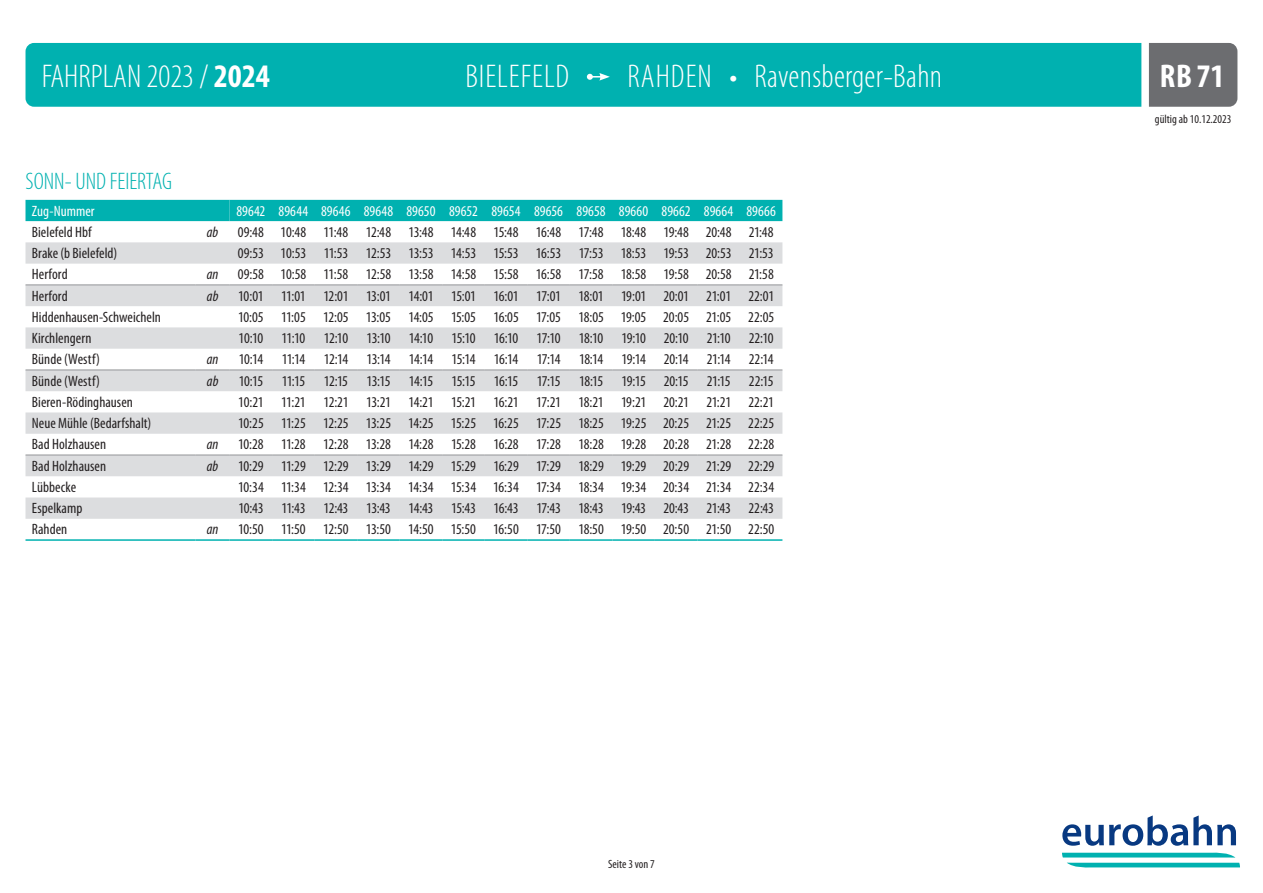
<style>
.page{position:relative;width:1263px;height:893px;background:#fff}
.page>*{position:absolute;margin:0;border:0;box-sizing:border-box;transform-origin:0 0}
.t1{font:300 condensed 33px "Myriad Pro";letter-spacing:.01em;color:#fff}
.t2{font:300 condensed 33px "Myriad Pro";letter-spacing:.03em;color:#fff}
.t3{font:700 condensed 33px "Myriad Pro";color:#fff}
.t4{font:300 condensed 24px "Myriad Pro";color:#00b1b0}
.t5{font:condensed 15px "Myriad Pro";letter-spacing:-.005em;color:#231f20}
.t6{font:condensed 15px "Myriad Pro";letter-spacing:.005em;color:#fff}
.t7{font:condensed 15px "Myriad Pro";letter-spacing:.015em;color:#231f20}
.t8{font:condensed 15px "Myriad Pro";letter-spacing:-.025em;color:#231f20}
.t9{font:condensed 15px "Myriad Pro";letter-spacing:-.03em;color:#231f20}
.t10{font:condensed 15px "Myriad Pro";letter-spacing:-.035em;color:#231f20}
.t11{font:italic condensed 15px "Myriad Pro";letter-spacing:.005em;color:#231f20}
.t12{font:condensed 12px "Myriad Pro";color:#231f20}
.s1{font-weight:700}
</style>
<div class="page">
<div style="left:26px;top:43px;width:1115px;height:64px;background:#00b1b0"></div>
<div style="left:1149px;top:43px;width:88px;height:64px;background:#6c6d70"></div>
<svg style="left:587px;top:73px;width:23px;height:8px"></svg>
<svg style="left:1062px;top:815px;width:174px;height:31px"></svg>
<svg style="left:1062px;top:852px;width:178px;height:15px"></svg>
<div style="left:26px;top:200px;width:756px;height:21px;background:#00b1b0"></div>
<svg style="left:26px;top:242px;width:756px;height:277px;fill:#dcdddf"></svg>
<hr style="left:26px;top:539px;width:170px;height:2px;background:#00b1b0">
<hr style="left:196px;top:539px;width:34px;height:2px;background:#00b1b0">
<hr style="left:230px;top:539px;width:42px;height:2px;background:#00b1b0">
<hr style="left:272px;top:539px;width:43px;height:2px;background:#00b1b0">
<hr style="left:315px;top:539px;width:42px;height:2px;background:#00b1b0">
<hr style="left:357px;top:539px;width:43px;height:2px;background:#00b1b0">
<hr style="left:400px;top:539px;width:42px;height:2px;background:#00b1b0">
<hr style="left:442px;top:539px;width:43px;height:2px;background:#00b1b0">
<hr style="left:485px;top:539px;width:42px;height:2px;background:#00b1b0">
<hr style="left:527px;top:539px;width:43px;height:2px;background:#00b1b0">
<hr style="left:570px;top:539px;width:42px;height:2px;background:#00b1b0">
<hr style="left:612px;top:539px;width:43px;height:2px;background:#00b1b0">
<hr style="left:655px;top:539px;width:42px;height:2px;background:#00b1b0">
<hr style="left:697px;top:539px;width:43px;height:2px;background:#00b1b0">
<hr style="left:740px;top:539px;width:42px;height:2px;background:#00b1b0">
<hr style="left:26px;top:455px;width:170px;height:1px;background:#939598">
<hr style="left:196px;top:455px;width:34px;height:1px;background:#939598">
<hr style="left:230px;top:455px;width:42px;height:1px;background:#939598">
<hr style="left:272px;top:455px;width:43px;height:1px;background:#939598">
<hr style="left:315px;top:455px;width:42px;height:1px;background:#939598">
<hr style="left:357px;top:455px;width:43px;height:1px;background:#939598">
<hr style="left:400px;top:455px;width:42px;height:1px;background:#939598">
<hr style="left:442px;top:455px;width:43px;height:1px;background:#939598">
<hr style="left:485px;top:455px;width:42px;height:1px;background:#939598">
<hr style="left:527px;top:455px;width:43px;height:1px;background:#939598">
<hr style="left:570px;top:455px;width:42px;height:1px;background:#939598">
<hr style="left:612px;top:455px;width:43px;height:1px;background:#939598">
<hr style="left:655px;top:455px;width:42px;height:1px;background:#939598">
<hr style="left:697px;top:455px;width:43px;height:1px;background:#939598">
<hr style="left:740px;top:455px;width:42px;height:1px;background:#939598">
<hr style="left:26px;top:285px;width:170px;height:1px;background:#939598">
<hr style="left:196px;top:285px;width:34px;height:1px;background:#939598">
<hr style="left:230px;top:285px;width:42px;height:1px;background:#939598">
<hr style="left:272px;top:285px;width:43px;height:1px;background:#939598">
<hr style="left:315px;top:285px;width:42px;height:1px;background:#939598">
<hr style="left:357px;top:285px;width:43px;height:1px;background:#939598">
<hr style="left:400px;top:285px;width:42px;height:1px;background:#939598">
<hr style="left:442px;top:285px;width:43px;height:1px;background:#939598">
<hr style="left:485px;top:285px;width:42px;height:1px;background:#939598">
<hr style="left:527px;top:285px;width:43px;height:1px;background:#939598">
<hr style="left:570px;top:285px;width:42px;height:1px;background:#939598">
<hr style="left:612px;top:285px;width:43px;height:1px;background:#939598">
<hr style="left:655px;top:285px;width:42px;height:1px;background:#939598">
<hr style="left:697px;top:285px;width:43px;height:1px;background:#939598">
<hr style="left:740px;top:285px;width:42px;height:1px;background:#939598">
<hr style="left:26px;top:370px;width:170px;height:1px;background:#939598">
<hr style="left:196px;top:370px;width:34px;height:1px;background:#939598">
<hr style="left:230px;top:370px;width:42px;height:1px;background:#939598">
<hr style="left:272px;top:370px;width:43px;height:1px;background:#939598">
<hr style="left:315px;top:370px;width:42px;height:1px;background:#939598">
<hr style="left:357px;top:370px;width:43px;height:1px;background:#939598">
<hr style="left:400px;top:370px;width:42px;height:1px;background:#939598">
<hr style="left:442px;top:370px;width:43px;height:1px;background:#939598">
<hr style="left:485px;top:370px;width:42px;height:1px;background:#939598">
<hr style="left:527px;top:370px;width:43px;height:1px;background:#939598">
<hr style="left:570px;top:370px;width:42px;height:1px;background:#939598">
<hr style="left:612px;top:370px;width:43px;height:1px;background:#939598">
<hr style="left:655px;top:370px;width:42px;height:1px;background:#939598">
<hr style="left:697px;top:370px;width:43px;height:1px;background:#939598">
<hr style="left:740px;top:370px;width:42px;height:1px;background:#939598">
<h1 class="t1" style="left:42px;top:59px;width:230px">FAHRPLAN 2023 / <span class="s1">2024</span></h1>
<h1 class="t2" style="left:466px;top:59px;width:105px">BIELEFELD</h1>
<h1 class="t1" style="left:627px;top:59px;width:316px">RAHDEN • Ravensberger-Bahn</h1>
<h2 class="t4" style="left:26px;top:168px;width:148px">SONN- UND FEIERTAG</h2>
<p class="t6" style="left:32px;top:202px;width:64px">Zug-Nummer</p>
<p class="t6" style="left:236px;top:202px;width:541px">89642 89644 89646 89648 89650 89652 89654 89656 89658 89660 89662 89664 89666</p>
<p class="t5" style="left:32px;top:224px;width:61px">Bielefeld Hbf</p>
<p class="t11" style="left:207px;top:223px;width:13px">ab</p>
<p class="t7" style="left:238px;top:224px;width:537px">09:48 10:48 11:48 12:48 13:48 14:48 15:48 16:48 17:48 18:48 19:48 20:48 21:48</p>
<p class="t5" style="left:32px;top:245px;width:87px">Brake (b Bielefeld)</p>
<p class="t5" style="left:238px;top:245px;width:537px">09:53 10:53 11:53 12:53 13:53 14:53 15:53 16:53 17:53 18:53 19:53 20:53 21:53</p>
<p class="t5" style="left:32px;top:266px;width:37px">Herford</p>
<p class="t11" style="left:207px;top:265px;width:13px">an</p>
<p class="t5" style="left:238px;top:266px;width:537px">09:58 10:58 11:58 12:58 13:58 14:58 15:58 16:58 17:58 18:58 19:58 20:58 21:58</p>
<p class="t5" style="left:32px;top:288px;width:37px">Herford</p>
<p class="t11" style="left:207px;top:287px;width:13px">ab</p>
<p class="t5" style="left:238px;top:288px;width:537px">10:01 11:01 12:01 13:01 14:01 15:01 16:01 17:01 18:01 19:01 20:01 21:01 22:01</p>
<p class="t5" style="left:32px;top:309px;width:131px">Hiddenhausen-Schweicheln</p>
<p class="t5" style="left:238px;top:309px;width:538px">10:05 11:05 12:05 13:05 14:05 15:05 16:05 17:05 18:05 19:05 20:05 21:05 22:05</p>
<p class="t5" style="left:32px;top:330px;width:61px">Kirchlengern</p>
<p class="t8" style="left:239px;top:330px;width:537px">10:10 11:10 12:10 13:10 14:10 15:10 16:10 17:10 18:10 19:10 20:10 21:10 22:10</p>
<p class="t5" style="left:32px;top:351px;width:70px">Bünde (Westf)</p>
<p class="t11" style="left:207px;top:350px;width:13px">an</p>
<p class="t9" style="left:239px;top:351px;width:536px">10:14 11:14 12:14 13:14 14:14 15:14 16:14 17:14 18:14 19:14 20:14 21:14 22:14</p>
<p class="t5" style="left:32px;top:373px;width:70px">Bünde (Westf)</p>
<p class="t11" style="left:207px;top:372px;width:13px">ab</p>
<p class="t10" style="left:239px;top:373px;width:536px">10:15 11:15 12:15 13:15 14:15 15:15 16:15 17:15 18:15 19:15 20:15 21:15 22:15</p>
<p class="t5" style="left:32px;top:394px;width:102px">Bieren-Rödinghausen</p>
<p class="t5" style="left:238px;top:394px;width:537px">10:21 11:21 12:21 13:21 14:21 15:21 16:21 17:21 18:21 19:21 20:21 21:21 22:21</p>
<p class="t5" style="left:32px;top:415px;width:121px">Neue Mühle (Bedarfshalt)</p>
<p class="t5" style="left:238px;top:415px;width:538px">10:25 11:25 12:25 13:25 14:25 15:25 16:25 17:25 18:25 19:25 20:25 21:25 22:25</p>
<p class="t5" style="left:32px;top:436px;width:76px">Bad Holzhausen</p>
<p class="t11" style="left:207px;top:435px;width:13px">an</p>
<p class="t5" style="left:238px;top:436px;width:538px">10:28 11:28 12:28 13:28 14:28 15:28 16:28 17:28 18:28 19:28 20:28 21:28 22:28</p>
<p class="t5" style="left:32px;top:458px;width:76px">Bad Holzhausen</p>
<p class="t11" style="left:207px;top:457px;width:13px">ab</p>
<p class="t5" style="left:238px;top:458px;width:538px">10:29 11:29 12:29 13:29 14:29 15:29 16:29 17:29 18:29 19:29 20:29 21:29 22:29</p>
<p class="t5" style="left:32px;top:479px;width:46px">Lübbecke</p>
<p class="t5" style="left:238px;top:479px;width:538px">10:34 11:34 12:34 13:34 14:34 15:34 16:34 17:34 18:34 19:34 20:34 21:34 22:34</p>
<p class="t5" style="left:32px;top:500px;width:52px">Espelkamp</p>
<p class="t5" style="left:238px;top:500px;width:537px">10:43 11:43 12:43 13:43 14:43 15:43 16:43 17:43 18:43 19:43 20:43 21:43 22:43</p>
<p class="t5" style="left:32px;top:521px;width:37px">Rahden</p>
<p class="t11" style="left:207px;top:520px;width:13px">an</p>
<p class="t5" style="left:238px;top:521px;width:538px">10:50 11:50 12:50 13:50 14:50 15:50 16:50 17:50 18:50 19:50 20:50 21:50 22:50</p>
<p class="t12" style="left:608px;top:857px;width:48px">Seite 3 von 7</p>
<h1 class="t3" style="left:1160px;top:58px;width:66px">RB 71</h1>
<p class="t12" style="left:1155px;top:112px;width:78px">gültig ab 10.12.2023</p>
</div>
